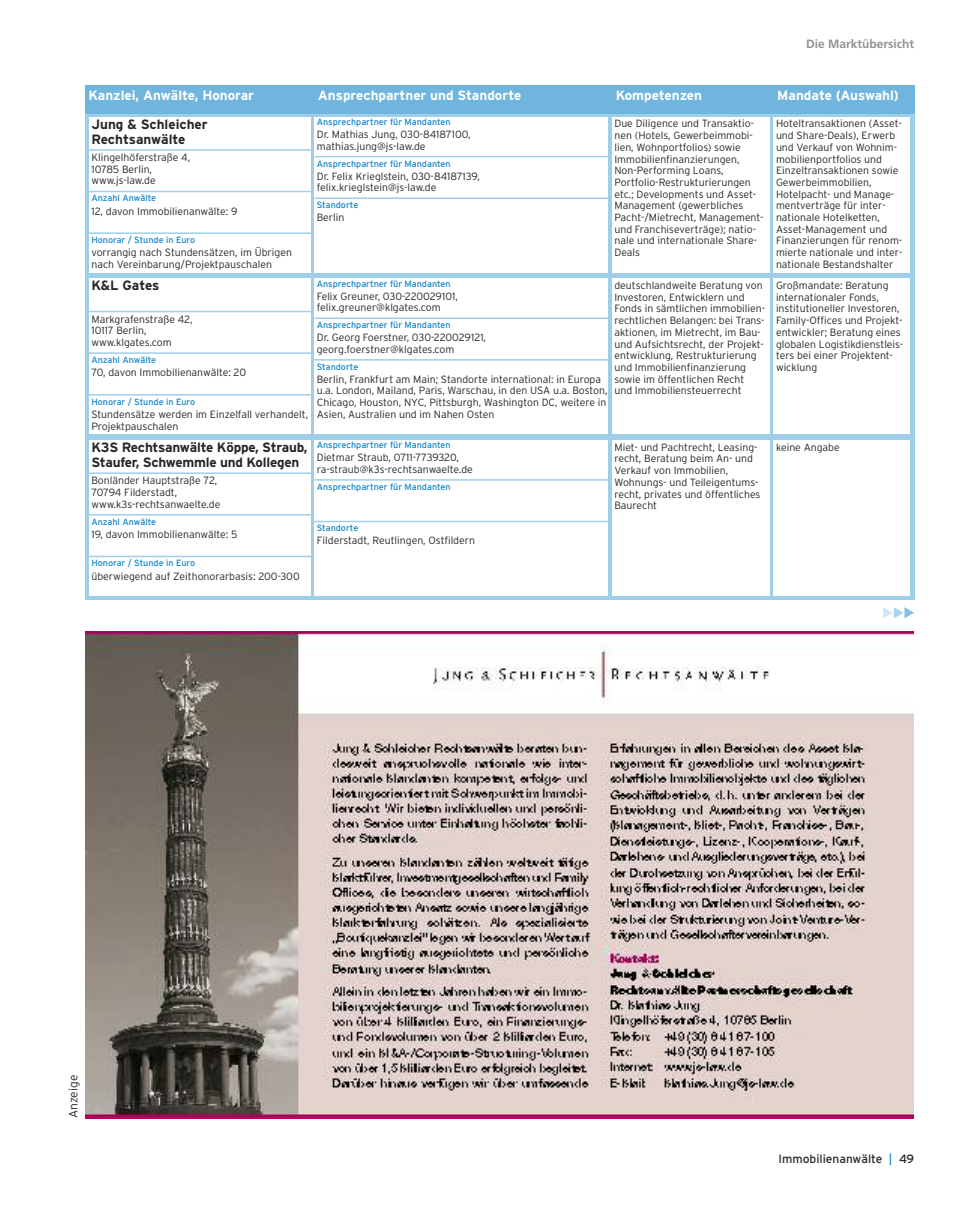
<style>
.page{position:relative;width:978px;height:1212px;background:#fff}
.page>*{position:absolute;margin:0;border:0;box-sizing:border-box;transform-origin:0 0}
.t1{font:700 13.5px/15px "Interstate";letter-spacing:-.015em;color:#272627}
.t2{font:700 13.5px "Interstate";color:#fff}
.t3{font:12px "Interstate";color:#272627}
.t4{font:700 12px "Frutiger";color:#919396}
.t5{font:300 12px "Interstate";color:#272627}
.t6{font:300 10.5px/11.7px "Interstate";color:#272627}
.t7{font:9px "Interstate";color:#1084c8}
.s1{color:#1084c8}
</style>
<div class="page">
<div style="left:85px;top:85px;width:829px;height:29px;background:#70b5de"></div>
<div style="left:85px;top:114px;width:829px;height:162px;background:#9fcee9"></div>
<div style="left:89px;top:117px;width:221px;height:156px;background:#fff"></div>
<div style="left:315px;top:117px;width:293px;height:156px;background:#fff"></div>
<div style="left:612px;top:117px;width:158px;height:156px;background:#fff"></div>
<div style="left:774px;top:117px;width:136px;height:156px;background:#fff"></div>
<hr style="left:87px;top:149px;width:226px;height:2px;background:#9fcee9">
<hr style="left:87px;top:232px;width:226px;height:2px;background:#9fcee9">
<hr style="left:87px;top:191px;width:226px;height:1px;background:#9fcee9">
<hr style="left:314px;top:156px;width:296px;height:1px;background:#9fcee9">
<hr style="left:314px;top:197px;width:296px;height:2px;background:#9fcee9">
<svg style="left:85px;top:276px;width:829px;height:162px;background:#acd4ec"></svg>
<div style="left:89px;top:279px;width:221px;height:155px;background:#fff"></div>
<div style="left:315px;top:279px;width:293px;height:155px;background:#fff"></div>
<div style="left:612px;top:279px;width:158px;height:155px;background:#fff"></div>
<div style="left:774px;top:279px;width:136px;height:155px;background:#fff"></div>
<hr style="left:87px;top:311px;width:226px;height:1px;background:#9fcee9">
<hr style="left:87px;top:394px;width:226px;height:2px;background:#9fcee9">
<hr style="left:87px;top:352px;width:226px;height:2px;background:#9fcee9">
<hr style="left:314px;top:317px;width:296px;height:2px;background:#9fcee9">
<hr style="left:314px;top:359px;width:296px;height:2px;background:#9fcee9">
<svg style="left:883px;top:607px;width:31px;height:11px"></svg>
<div style="left:85px;top:438px;width:829px;height:161px;background:#9fcee9"></div>
<div style="left:89px;top:440px;width:221px;height:156px;background:#fff"></div>
<div style="left:315px;top:440px;width:293px;height:156px;background:#fff"></div>
<div style="left:612px;top:440px;width:158px;height:156px;background:#fff"></div>
<div style="left:774px;top:440px;width:136px;height:156px;background:#fff"></div>
<hr style="left:87px;top:472px;width:226px;height:2px;background:#9fcee9">
<hr style="left:87px;top:556px;width:226px;height:1px;background:#9fcee9">
<hr style="left:87px;top:514px;width:226px;height:1px;background:#9fcee9">
<hr style="left:314px;top:479px;width:296px;height:2px;background:#9fcee9">
<hr style="left:314px;top:521px;width:296px;height:1px;background:#9fcee9">
<img style="left:85px;top:631px;width:828px;height:488px">
<p class="t4" style="left:806px;top:39px;width:109px">Die Marktübersicht</p>
<p class="t2" style="left:88px;top:88px;width:167px">Kanzlei, Anwälte, Honorar</p>
<p class="t2" style="left:318px;top:88px;width:205px">Ansprechpartner und Standorte</p>
<p class="t2" style="left:616px;top:88px;width:88px">Kompetenzen</p>
<p class="t2" style="left:777px;top:88px;width:123px">Mandate (Auswahl)</p>
<p class="t6" style="left:614px;top:118px;width:151px">Due Diligence und Transaktio&shy;nen (Hotels, Gewerbeimmobi&shy;lien, Wohnportfolios) sowie<br>Immobilienfinanzierungen,<br>Non-Performing Loans,<br>Portfolio-Restrukturierungen etc.; Developments und Asset-<br>Management (gewerbliches<br>Pacht-/Mietrecht, Management&shy;und Franchiseverträge); natio&shy;nale und internationale Share-<br>Deals</p>
<p class="t6" style="left:776px;top:118px;width:128px">Hoteltransaktionen (Asset&shy;und Share-Deals), Erwerb und Verkauf von Wohnim&shy;mobilienportfolios und<br>Einzeltransaktionen sowie<br>Gewerbeimmobilien,<br>Hotelpacht- und Manage&shy;mentverträge für inter&shy;nationale Hotelketten,<br>Asset-Management und<br>Finanzierungen für renom&shy;mierte nationale und inter&shy;nationale Bestandshalter</p>
<p class="t7" style="left:317px;top:117px;width:135px">Ansprechpartner für Mandanten</p>
<p class="t1" style="left:91px;top:117px;width:118px">Jung &amp; Schleicher<br>Rechtsanwälte</p>
<p class="t6" style="left:91px;top:152px;width:100px">Klingelhöferstraße 4,<br>10785 Berlin, www.js-law.de</p>
<p class="t6" style="left:91px;top:205px;width:148px">12, davon Immobilienanwälte: 9</p>
<p class="t6" style="left:91px;top:247px;width:202px">vorrangig nach Stundensätzen, im Übrigen nach Vereinbarung/Projektpauschalen</p>
<p class="t6" style="left:317px;top:129px;width:155px">Dr. Mathias Jung, 030-84187100, mathias.jung@js-law.de</p>
<p class="t6" style="left:317px;top:170px;width:165px">Dr. Felix Krieglstein, 030-84187139, felix.krieglstein@js-law.de</p>
<p class="t7" style="left:317px;top:158px;width:135px">Ansprechpartner für Mandanten</p>
<p class="t7" style="left:91px;top:193px;width:66px">Anzahl Anwälte</p>
<p class="t7" style="left:91px;top:235px;width:105px">Honorar / Stunde in Euro</p>
<p class="t7" style="left:317px;top:200px;width:43px">Standorte</p>
<p class="t6" style="left:317px;top:212px;width:29px">Berlin</p>
<p class="t1" style="left:91px;top:278px;width:70px">K&amp;L Gates</p>
<p class="t6" style="left:91px;top:313px;width:103px">Markgrafenstraße 42,<br>10117 Berlin, www.klgates.com</p>
<p class="t6" style="left:91px;top:367px;width:156px">70, davon Immobilienanwälte: 20</p>
<p class="t6" style="left:91px;top:408px;width:218px">Stundensätze werden im Einzelfall verhandelt,<br>Projektpauschalen</p>
<p class="t7" style="left:91px;top:355px;width:66px">Anzahl Anwälte</p>
<p class="t7" style="left:91px;top:396px;width:105px">Honorar / Stunde in Euro</p>
<p class="t1" style="left:91px;top:440px;width:218px">K3S Rechtsanwälte Köppe, Straub,<br>Staufer, Schwemmle und Kollegen</p>
<p class="t6" style="left:91px;top:475px;width:131px">Bonländer Hauptstraße 72,<br>70794 Filderstadt, www.k3s-rechtsanwaelte.de</p>
<p class="t6" style="left:91px;top:528px;width:147px">19, davon Immobilienanwälte: 5</p>
<p class="t6" style="left:91px;top:570px;width:210px">überwiegend auf Zeithonorarbasis: 200-300</p>
<p class="t7" style="left:91px;top:516px;width:66px">Anzahl Anwälte</p>
<p class="t7" style="left:91px;top:558px;width:105px">Honorar / Stunde in Euro</p>
<p class="t7" style="left:317px;top:278px;width:135px">Ansprechpartner für Mandanten</p>
<p class="t6" style="left:614px;top:280px;width:152px">deutschlandweite Beratung von<br>Investoren, Entwicklern und<br>Fonds in sämtlichen immobilien&shy;rechtlichen Belangen: bei Trans&shy;aktionen, im Mietrecht, im Bau&shy;und Aufsichtsrecht, der Projekt&shy;entwicklung, Restrukturierung und Immobilienfinanzierung sowie im öffentlichen Recht<br>und Immobiliensteuerrecht</p>
<p class="t6" style="left:776px;top:280px;width:129px">Großmandate: Beratung internationaler Fonds, institutioneller Investoren,<br>Family-Offices und Projekt&shy;entwickler; Beratung eines globalen Logistikdienstleis&shy;ters bei einer Projektent&shy;wicklung</p>
<p class="t6" style="left:317px;top:290px;width:143px">Felix Greuner, 030-220029101, felix.greuner@klgates.com</p>
<p class="t6" style="left:317px;top:332px;width:171px">Dr. Georg Foerstner, 030-220029121, georg.foerstner@klgates.com</p>
<p class="t7" style="left:317px;top:320px;width:135px">Ansprechpartner für Mandanten</p>
<p class="t7" style="left:317px;top:361px;width:43px">Standorte</p>
<p class="t6" style="left:317px;top:373px;width:292px">Berlin, Frankfurt am Main; Standorte international: in Europa u.a. London, Mailand, Paris, Warschau, in den USA u.a. Boston, Chicago, Houston, NYC, Pittsburgh, Washington DC, weitere in Asien, Australien und im Nahen Osten</p>
<p class="t7" style="left:317px;top:440px;width:135px">Ansprechpartner für Mandanten</p>
<p class="t6" style="left:317px;top:452px;width:158px">Dietmar Straub, 0711-7739320, ra-straub@k3s-rechtsanwaelte.de</p>
<p class="t7" style="left:317px;top:481px;width:135px">Ansprechpartner für Mandanten</p>
<p class="t7" style="left:317px;top:523px;width:43px">Standorte</p>
<p class="t6" style="left:317px;top:535px;width:160px">Filderstadt, Reutlingen, Ostfildern</p>
<p class="t6" style="left:614px;top:441px;width:148px">Miet- und Pachtrecht, Leasing&shy;recht, Beratung beim An- und<br>Verkauf von Immobilien,<br>Wohnungs- und Teileigentums&shy;recht, privates und öffentliches<br>Baurecht</p>
<p class="t6" style="left:776px;top:441px;width:65px">keine Angabe</p>
<p class="t5" style="left:66px;top:1118px;width:45px;rotate:-90deg">Anzeige</p>
<p class="t3" style="left:779px;top:1151px;width:137px">Immobilienanwälte <span class="s1">|</span> 49</p>
</div>
